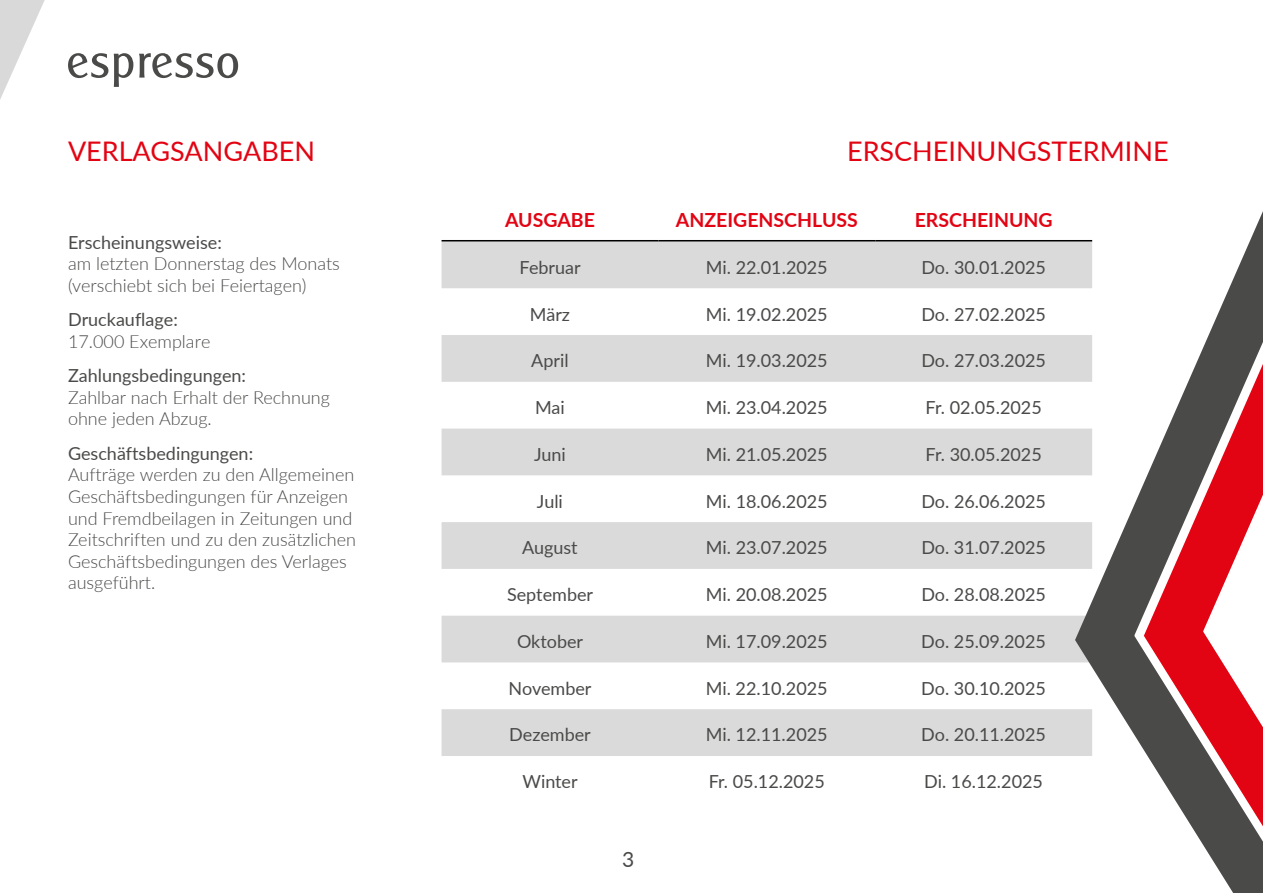
<style>
.page{position:relative;width:1263px;height:893px;background:#fff}
.page>*{position:absolute;margin:0;border:0;box-sizing:border-box;transform-origin:0 0}
.t1{font:27px "Lato";color:#e30413}
.t2{font:21px "Lato";color:#4a4a49}
.t3{font:700 19.5px "Lato";color:#e30413}
.t4{font:18px "Lato";color:#4a4a49}
.t5{font:300 18px/21.6px "Lato";color:#4a4a49}
</style>
<div class="page">
<svg style="left:72px;top:53px;width:166px;height:34px"></svg>
<svg style="left:441px;top:241px;width:604px;height:515px;fill:#dadada"></svg>
<hr style="left:441px;top:240px;width:217px;height:1px;background:#000">
<hr style="left:658px;top:240px;width:217px;height:1px;background:#000">
<hr style="left:875px;top:240px;width:217px;height:1px;background:#000">
<svg style="left:0;top:0;width:72px;height:99px"></svg>
<svg style="left:1045px;top:211px;width:218px;height:682px"></svg>
<h1 class="t1" style="left:68px;top:132px;width:248px">VERLAGSANGABEN</h1>
<p class="t4" style="left:68px;top:229px;width:155px">Erscheinungsweise:</p>
<p class="t5" style="left:68px;top:252px;width:273px">am letzten Donnerstag des Monats (verschiebt sich bei Feiertagen)</p>
<p class="t4" style="left:68px;top:307px;width:111px">Druckauflage:</p>
<p class="t5" style="left:68px;top:330px;width:144px">17.000 Exemplare</p>
<p class="t4" style="left:68px;top:363px;width:179px">Zahlungsbedingungen:</p>
<p class="t5" style="left:68px;top:386px;width:263px">Zahlbar nach Erhalt der Rechnung ohne jeden Abzug.</p>
<p class="t4" style="left:68px;top:440px;width:187px">Geschäftsbedingungen:</p>
<p class="t5" style="left:68px;top:463px;width:290px">Aufträge werden zu den Allgemeinen<br>Geschäftsbedingungen für Anzeigen und Fremdbeilagen in Zeitungen und<br>Zeitschriften und zu den zusätzlichen<br>Geschäftsbedingungen des Verlages ausgeführt.</p>
<h1 class="t1" style="left:847px;top:132px;width:323px">ERSCHEINUNGSTERMINE</h1>
<p class="t3" style="left:505px;top:205px;width:91px">AUSGABE</p>
<p class="t3" style="left:676px;top:205px;width:183px">ANZEIGENSCHLUSS</p>
<p class="t3" style="left:915px;top:205px;width:139px">ERSCHEINUNG</p>
<p class="t4" style="left:520px;top:254px;width:63px">Februar</p>
<p class="t4" style="left:706px;top:254px;width:123px">Mi. 22.01.2025</p>
<p class="t4" style="left:921px;top:254px;width:126px">Do. 30.01.2025</p>
<p class="t4" style="left:530px;top:301px;width:42px">März</p>
<p class="t4" style="left:706px;top:301px;width:123px">Mi. 19.02.2025</p>
<p class="t4" style="left:921px;top:301px;width:126px">Do. 27.02.2025</p>
<p class="t4" style="left:531px;top:348px;width:39px">April</p>
<p class="t4" style="left:706px;top:348px;width:123px">Mi. 19.03.2025</p>
<p class="t4" style="left:921px;top:348px;width:126px">Do. 27.03.2025</p>
<p class="t4" style="left:535px;top:395px;width:31px">Mai</p>
<p class="t4" style="left:706px;top:395px;width:123px">Mi. 23.04.2025</p>
<p class="t4" style="left:926px;top:395px;width:118px">Fr. 02.05.2025</p>
<p class="t4" style="left:534px;top:441px;width:33px">Juni</p>
<p class="t4" style="left:706px;top:441px;width:123px">Mi. 21.05.2025</p>
<p class="t4" style="left:926px;top:441px;width:118px">Fr. 30.05.2025</p>
<p class="t4" style="left:537px;top:488px;width:27px">Juli</p>
<p class="t4" style="left:706px;top:488px;width:123px">Mi. 18.06.2025</p>
<p class="t4" style="left:921px;top:488px;width:126px">Do. 26.06.2025</p>
<p class="t4" style="left:522px;top:535px;width:57px">August</p>
<p class="t4" style="left:706px;top:535px;width:123px">Mi. 23.07.2025</p>
<p class="t4" style="left:921px;top:535px;width:126px">Do. 31.07.2025</p>
<p class="t4" style="left:507px;top:582px;width:88px">September</p>
<p class="t4" style="left:706px;top:582px;width:123px">Mi. 20.08.2025</p>
<p class="t4" style="left:921px;top:582px;width:126px">Do. 28.08.2025</p>
<p class="t4" style="left:517px;top:628px;width:68px">Oktober</p>
<p class="t4" style="left:706px;top:628px;width:123px">Mi. 17.09.2025</p>
<p class="t4" style="left:921px;top:628px;width:126px">Do. 25.09.2025</p>
<p class="t4" style="left:509px;top:675px;width:84px">November</p>
<p class="t4" style="left:706px;top:675px;width:123px">Mi. 22.10.2025</p>
<p class="t4" style="left:921px;top:675px;width:126px">Do. 30.10.2025</p>
<p class="t4" style="left:509px;top:722px;width:83px">Dezember</p>
<p class="t4" style="left:706px;top:722px;width:123px">Mi. 12.11.2025</p>
<p class="t4" style="left:921px;top:722px;width:126px">Do. 20.11.2025</p>
<p class="t4" style="left:522px;top:769px;width:57px">Winter</p>
<p class="t4" style="left:709px;top:769px;width:118px">Fr. 05.12.2025</p>
<p class="t4" style="left:924px;top:769px;width:120px">Di. 16.12.2025</p>
<p class="t2" style="left:622px;top:845px;width:14px">3</p>
</div>
